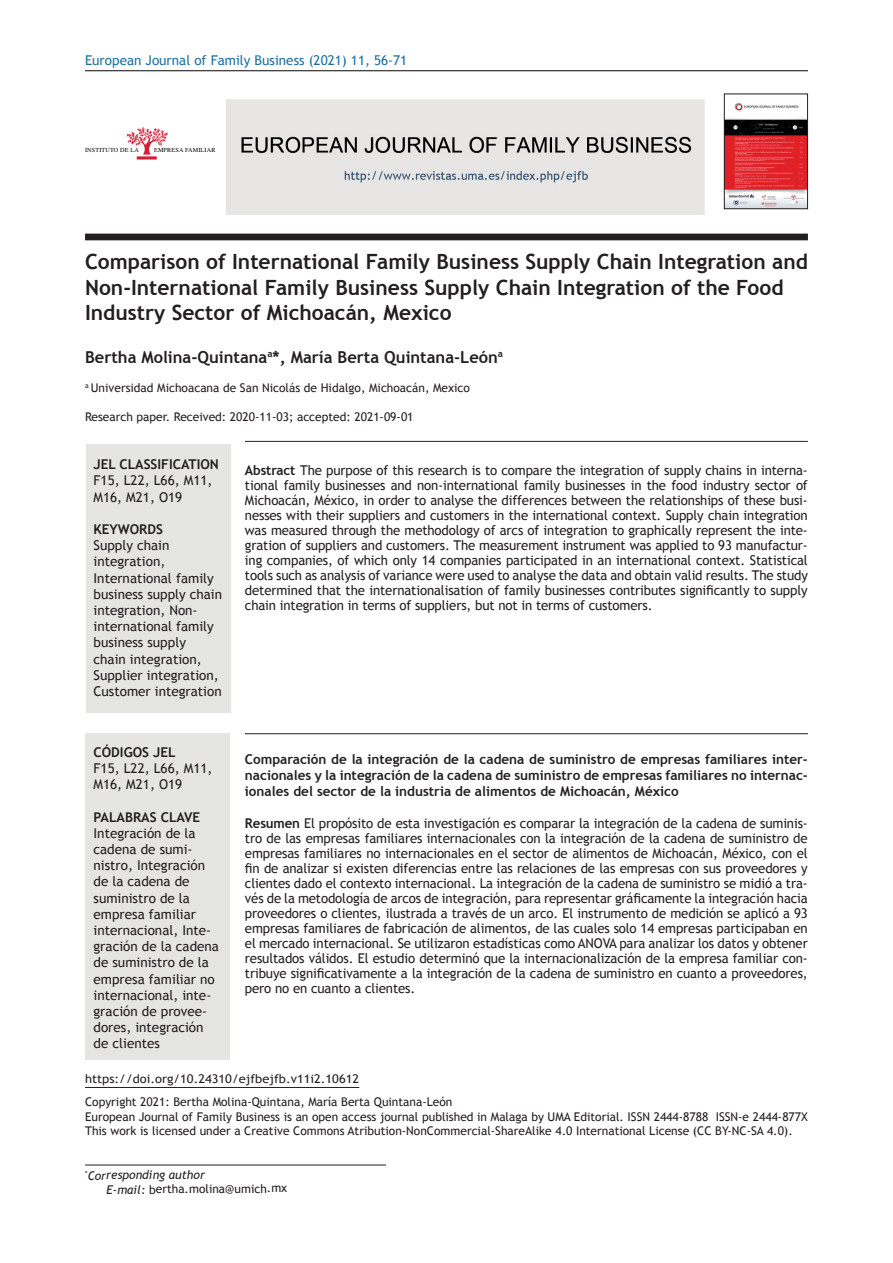
<style>
.page{position:relative;width:893px;height:1263px;background:#fff}
.page>*{position:absolute;margin:0;border:0;box-sizing:border-box;transform-origin:0 0}
.t1{font:700 21px/25.2px "Trebuchet MS";color:#231f20}
.t2{font:700 16.5px "Trebuchet MS";color:#231f20}
.t3{font:13.5px/16.2px "Trebuchet MS";color:#231f20}
.t4{font:700 13.5px/16.2px "Trebuchet MS";color:#231f20;text-align:justify}
.t5{font:13.5px "Trebuchet MS";color:#1e70a1}
.t6{font:12px/14.4px "Trebuchet MS";color:#231f20}
.t7{font:12px/23.4px "Trebuchet MS";color:#231f20;scale:1.07 1}
.t8{font:italic 12px/13.8px "Trebuchet MS";letter-spacing:-.01em;color:#231f20}
.t9{font:6.15px "Times";letter-spacing:.03em;color:#000001}
.s1{font-weight:700}
.s2{font-style:normal}
</style>
<div class="page">
<div style="left:86px;top:444px;width:145px;height:268px;background:#e5e5e3"></div>
<div style="left:85px;top:733px;width:145px;height:327px;background:#e5e5e3"></div>
<hr style="left:85px;top:1165px;width:301px;height:1px;background:#231f20">
<hr style="left:85px;top:70px;width:723px;height:1px;background:#231f20">
<div style="left:85px;top:234px;width:723px;height:6px;background:#231f20"></div>
<hr style="left:245px;top:441px;width:563px;height:1px;background:#231f20">
<hr style="left:245px;top:733px;width:563px;height:1px;background:#231f20">
<img style="left:226px;top:99px;width:479px;height:116px">
<svg style="left:126px;top:127px;width:42px;height:33px"></svg>
<hr style="left:85px;top:1087px;width:274px;height:1px;background:#231f20">
<img style="left:726px;top:102px;width:80px;height:105px">
<div style="left:724px;top:94px;width:84px;height:115px;border:1px solid #231f20"></div>
<p class="t5" style="left:85px;top:52px;width:324px">European Journal of Family Business (2021) 11, 56-71</p>
<p class="t9" style="left:85px;top:145px;width:55px">INSTITUTO DE LA</p>
<p class="t9" style="left:154px;top:145px;width:63px">EMPRESA FAMILIAR</p>
<h1 class="t1" style="left:85px;top:249px;width:724px">Comparison of International Family Business Supply Chain Integration and<br>Non-International Family Business Supply Chain Integration of the Food<br>Industry Sector of Michoacán, Mexico</h1>
<p class="t2" style="left:85px;top:347px;width:420px">Bertha Molina-Quintana<sup>a</sup>*, María Berta Quintana-León<sup>a</sup></p>
<p class="t6" style="left:85px;top:380px;width:386px"><sup>a</sup> Universidad Michoacana de San Nicolás de Hidalgo, Michoacán, Mexico</p>
<p class="t6" style="left:85px;top:409px;width:330px">Research paper. Received: 2020-11-03; accepted: 2021-09-01</p>
<p class="t4" style="left:94px;top:456px;width:127px">JEL CLASSIFICATION</p>
<p class="t3" style="left:94px;top:473px;width:120px">F15, L22, L66, M11,<br>M16, M21, O19</p>
<p class="t4" style="left:94px;top:521px;width:71px">KEYWORDS</p>
<p class="t3" style="left:94px;top:537px;width:130px">Supply chain integration,<br>International family business supply chain integration, Non&shy;international family business supply<br>chain integration,<br>Supplier integration,<br>Customer integration</p>
<p class="t3" style="left:245px;top:463px;width:564px;line-height:15px;text-align:justify"><span class="s1">Abstract</span> The purpose of this research is to compare the integration of supply chains in interna&shy;tional family businesses and non-international family businesses in the food industry sector of Michoacán, México, in order to analyse the differences between the relationships of these busi&shy;nesses with their suppliers and customers in the international context. Supply chain integration was measured through the methodology of arcs of integration to graphically represent the inte&shy;gration of suppliers and customers. The measurement instrument was applied to 93 manufactur&shy;ing companies, of which only 14 companies participated in an international context. Statistical tools such as analysis of variance were used to analyse the data and obtain valid results. The study determined that the internationalisation of family businesses contributes significantly to supply chain integration in terms of suppliers, but not in terms of customers.</p>
<p class="t4" style="left:94px;top:744px;width:84px">CÓDIGOS JEL</p>
<p class="t3" style="left:94px;top:760px;width:120px">F15, L22, L66, M11,<br>M16, M21, O19</p>
<p class="t4" style="left:94px;top:809px;width:108px">PALABRAS CLAVE</p>
<p class="t3" style="left:94px;top:825px;width:127px">Integración de la cadena de sumi&shy;nistro, Integración de la cadena de suministro de la empresa familiar internacional, Inte&shy;gración de la cadena de suministro de la empresa familiar no internacional, inte&shy;gración de provee&shy;dores, integración de clientes</p>
<p class="t4" style="left:245px;top:751px;width:564px">Comparación de la integración de la cadena de suministro de empresas familiares inter&shy;nacionales y la integración de la cadena de suministro de empresas familiares no internac&shy;ionales del sector de la industria de alimentos de Michoacán, México</p>
<p class="t3" style="left:245px;top:815px;width:564px;line-height:15px;text-align:justify"><span class="s1">Resumen</span> El propósito de esta investigación es comparar la integración de la cadena de suminis&shy;tro de las empresas familiares internacionales con la integración de la cadena de suministro de empresas familiares no internacionales en el sector de alimentos de Michoacán, México, con el fin de analizar si existen diferencias entre las relaciones de las empresas con sus proveedores y clientes dado el contexto internacional. La integración de la cadena de suministro se midió a tra&shy;vés de la metodología de arcos de integración, para representar gráficamente la integración hacia proveedores o clientes, ilustrada a través de un arco. El instrumento de medición se aplicó a 93 empresas familiares de fabricación de alimentos, de las cuales solo 14 empresas participaban en el mercado internacional. Se utilizaron estadísticas como ANOVA para analizar los datos y obtener resultados válidos. El estudio determinó que la internacionalización de la empresa familiar con&shy;tribuye significativamente a la integración de la cadena de suministro en cuanto a proveedores, pero no en cuanto a clientes.</p>
<p class="t7" style="left:85px;top:1067px;width:345px">https://doi.org/10.24310/ejfbejfb.v11i2.10612<br>Copyright 2021: Bertha Molina-Quintana, María Berta Quintana-León</p>
<p class="t6" style="left:85px;top:1109px;width:724px">European Journal of Family Business is an open access journal published in Malaga by UMA Editorial. ISSN 2444-8788 ISSN-e 2444-877X<br>This work is licensed under a Creative Commons Atribution-NonCommercial-ShareAlike 4.0 International License (CC BY-NC-SA 4.0).</p>
<p class="t8" style="left:107px;top:1168px;width:182px;text-indent:-21px"><sup>*</sup>Corresponding author<br>E-mail: <span class="s2">bertha.molina@umich.mx</span></p>
</div>
